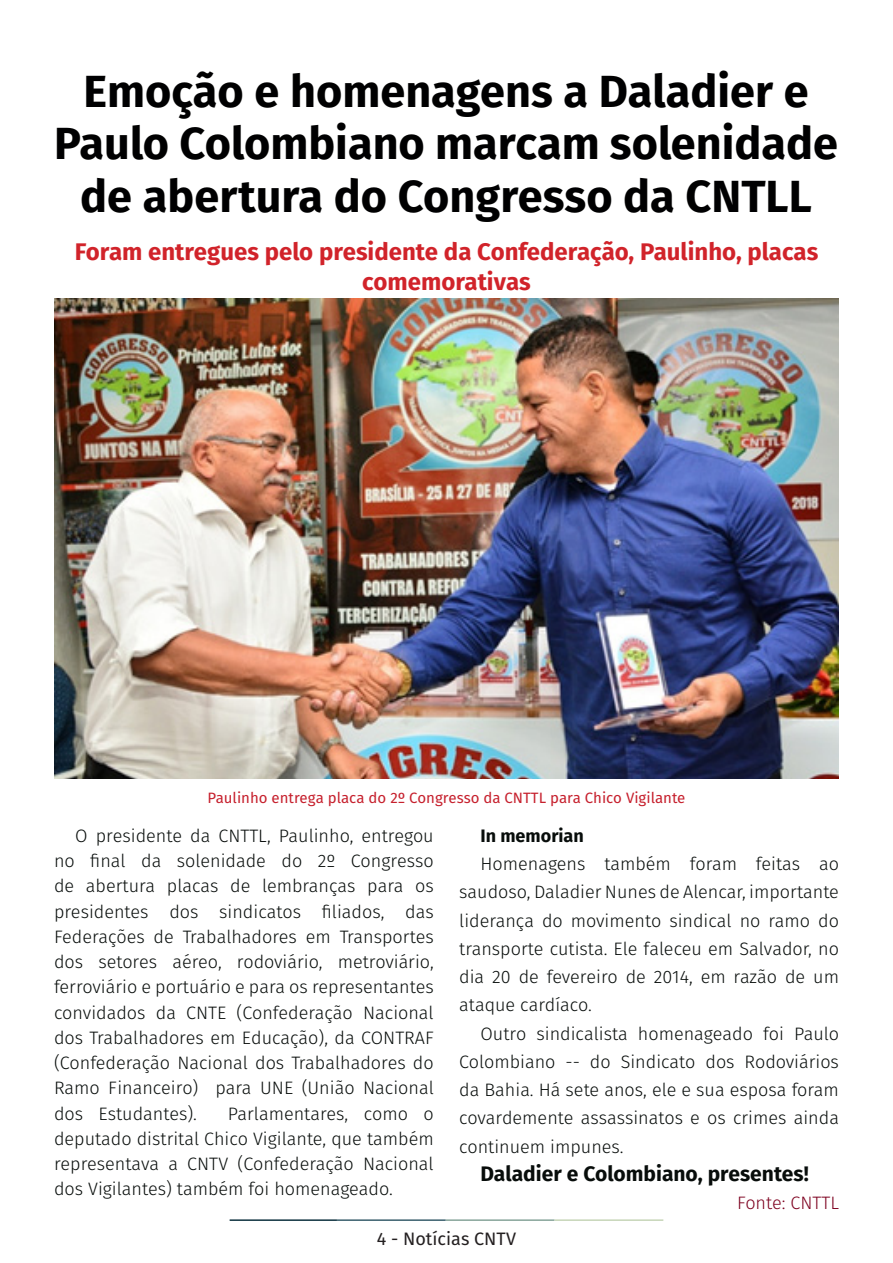
<style>
.page{position:relative;width:893px;height:1263px;background:#fff}
.page>*{position:absolute;margin:0;border:0;box-sizing:border-box;transform-origin:0 0}
.t1{font:700 45px/52.5px "Fira Sans";color:#000001;text-align:center}
.t2{font:700 24px/30px "Fira Sans";color:#d1232a;text-align:center}
.t3{font:700 21px "Fira Sans";color:#080d0b}
.t4{font:300 18px/25.2px "Fira Sans";color:#080d0b;text-align:justify}
.t5{font:18px "Fira Sans";color:#231f20}
.t6{font:300 18px "Fira Sans";color:#7e0220}
.t7{font:700 18px "Fira Sans";color:#080d0b}
.t8{font:15px "Fira Sans";color:#c6202d}
</style>
<div class="page">
<hr style="left:230px;top:1219px;width:107px;height:2px;background:#0e323f">
<hr style="left:337px;top:1219px;width:109px;height:2px;background:#3a5f6d">
<hr style="left:446px;top:1219px;width:109px;height:2px;background:#87a59a">
<hr style="left:555px;top:1219px;width:108px;height:2px;background:#c6d5b7">
<img style="left:54px;top:298px;width:784px;height:480px">
<p class="t1" style="left:54px;top:62px;width:786px">Emoção e homenagens a Daladier e<br>Paulo Colombiano marcam solenidade de abertura do Congresso da CNTLL</p>
<p class="t2" style="left:75px;top:235px;width:745px">Foram entregues pelo presidente da Confederação, Paulinho, placas comemorativas</p>
<p class="t8" style="left:207px;top:786px;width:480px">Paulinho entrega placa do 2º Congresso da CNTTL para Chico Vigilante</p>
<p class="t4" style="left:54px;top:823px;width:381px;text-indent:21px">O presidente da CNTTL, Paulinho, entregou no final da solenidade do 2º Congresso de abertura placas de lembranças para os presidentes dos sindicatos filiados, das Federações de Trabalhadores em Transportes dos setores aéreo, rodoviário, metroviário, ferroviário e portuário e para os representantes convidados da CNTE (Confederação Nacional dos Trabalhadores em Educação), da CONTRAF (Confederação Nacional dos Trabalhadores do Ramo Financeiro) para UNE (União Nacional dos Estudantes).</p>
<p class="t4" style="left:54px;top:1100px;width:381px;text-indent:174px">Parlamentares, como o deputado distrital Chico Vigilante, que também representava a CNTV (Confederação Nacional dos Vigilantes) também foi homenageado.</p>
<p class="t7" style="left:480px;top:820px;width:105px">In memorian</p>
<p class="t4" style="left:459px;top:849px;width:381px;line-height:28.2px;text-indent:21px">Homenagens também foram feitas ao saudoso, Daladier Nunes de Alencar, importante liderança do movimento sindical no ramo do transporte cutista. Ele faleceu em Salvador, no dia 20 de fevereiro de 2014, em razão de um ataque cardíaco.</p>
<p class="t4" style="left:459px;top:1019px;width:381px;line-height:28.2px;text-indent:21px">Outro sindicalista homenageado foi Paulo Colombiano -- do Sindicato dos Rodoviários da Bahia. Há sete anos, ele e sua esposa foram covardemente assassinatos e os crimes ainda continuem impunes.</p>
<p class="t3" style="left:480px;top:1156px;width:330px">Daladier e Colombiano, presentes!</p>
<p class="t6" style="left:737px;top:1190px;width:103px">Fonte: CNTTL</p>
<p class="t5" style="left:377px;top:1225px;width:141px">4 - Notícias CNTV</p>
</div>
